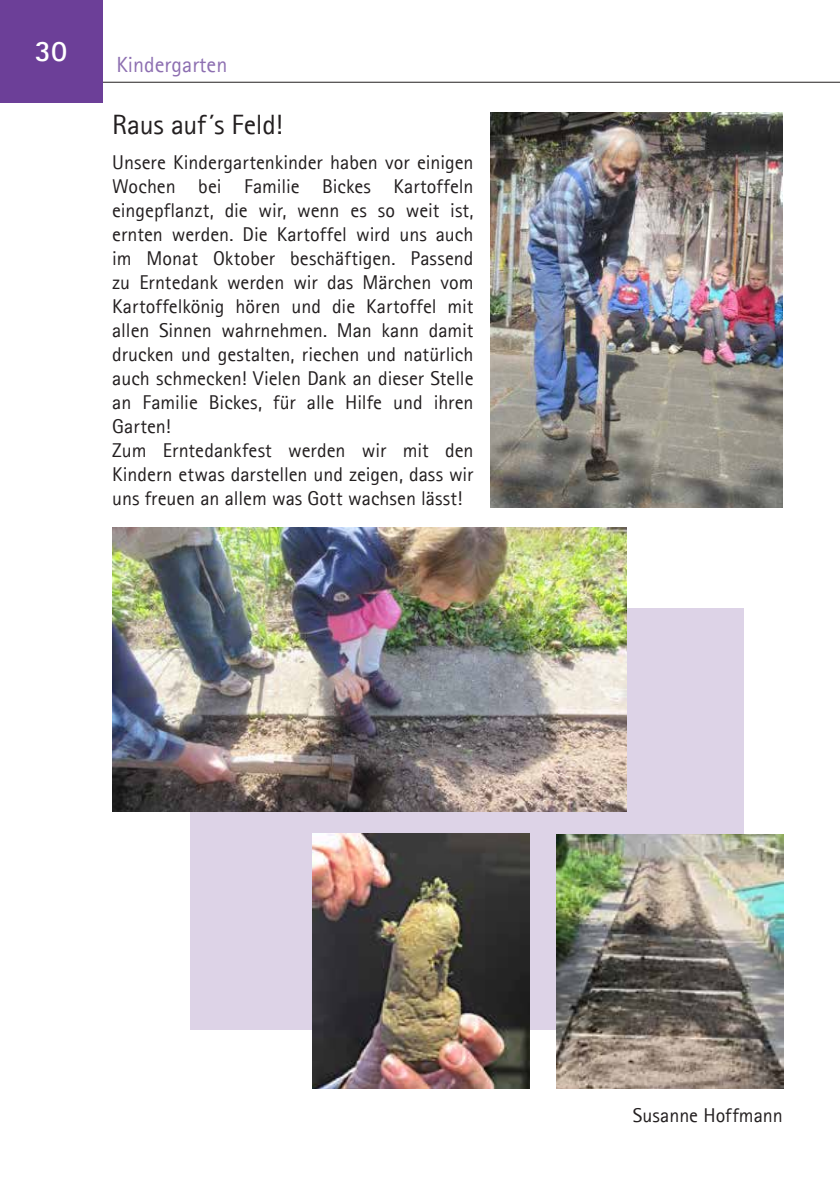
<style>
.page{position:relative;width:840px;height:1191px;background:#fff}
.page>*{position:absolute;margin:0;border:0;box-sizing:border-box;transform-origin:0 0}
.t1{font:700 30px "Agfa Rotis Sans Serif";color:#fff}
.t2{font:28px "Agfa Rotis Sans Serif";letter-spacing:-.01em;color:#231f20}
.t3{font:22px "Agfa Rotis Sans Serif";color:#8d6fb1}
.t4{font:20px/24px "Agfa Rotis Sans Serif";color:#231f20}
.s1{color:#6d6e71}
</style>
<div class="page">
<hr style="left:0;top:82px;width:839px;height:1px;background:#231f20">
<div style="left:190px;top:608px;width:552px;height:421px;background:#ddd3e7"></div>
<div style="left:0;top:0;width:102px;height:102px;background:#6c3f98"></div>
<img style="left:112px;top:527px;width:514px;height:284px">
<img style="left:490px;top:112px;width:292px;height:395px">
<img style="left:312px;top:833px;width:217px;height:255px">
<img style="left:556px;top:834px;width:227px;height:254px">
<h1 class="t1" style="left:35px;top:32px;width:39px">30<span class="s1">30</span></h1>
<p class="t3" style="left:116px;top:51px;width:112px">Kindergarten</p>
<h2 class="t2" style="left:112px;top:108px;width:172px">Raus auf´s Feld!</h2>
<p class="t4" style="left:112px;top:150px;width:362px">Unsere Kindergartenkinder haben vor einigen Wochen bei Familie Bickes Kartoffeln eingepflanzt, die wir, wenn es so weit ist, ernten werden. Die Kartoffel wird uns auch im Monat Oktober beschäftigen. Passend zu Erntedank werden wir das Märchen vom Kartoffelkönig hören und die Kartoffel mit allen Sinnen wahrnehmen. Man kann damit drucken und gestalten, riechen und natürlich auch schmecken! Vielen Dank an dieser Stelle an Familie Bickes, für alle Hilfe und ihren Garten!<br>Zum Erntedankfest werden wir mit den Kindern etwas darstellen und zeigen, dass wir uns freuen an allem was Gott wachsen lässt!</p>
<p class="t4" style="left:632px;top:1103px;width:151px">Susanne Hoffmann</p>
</div>
